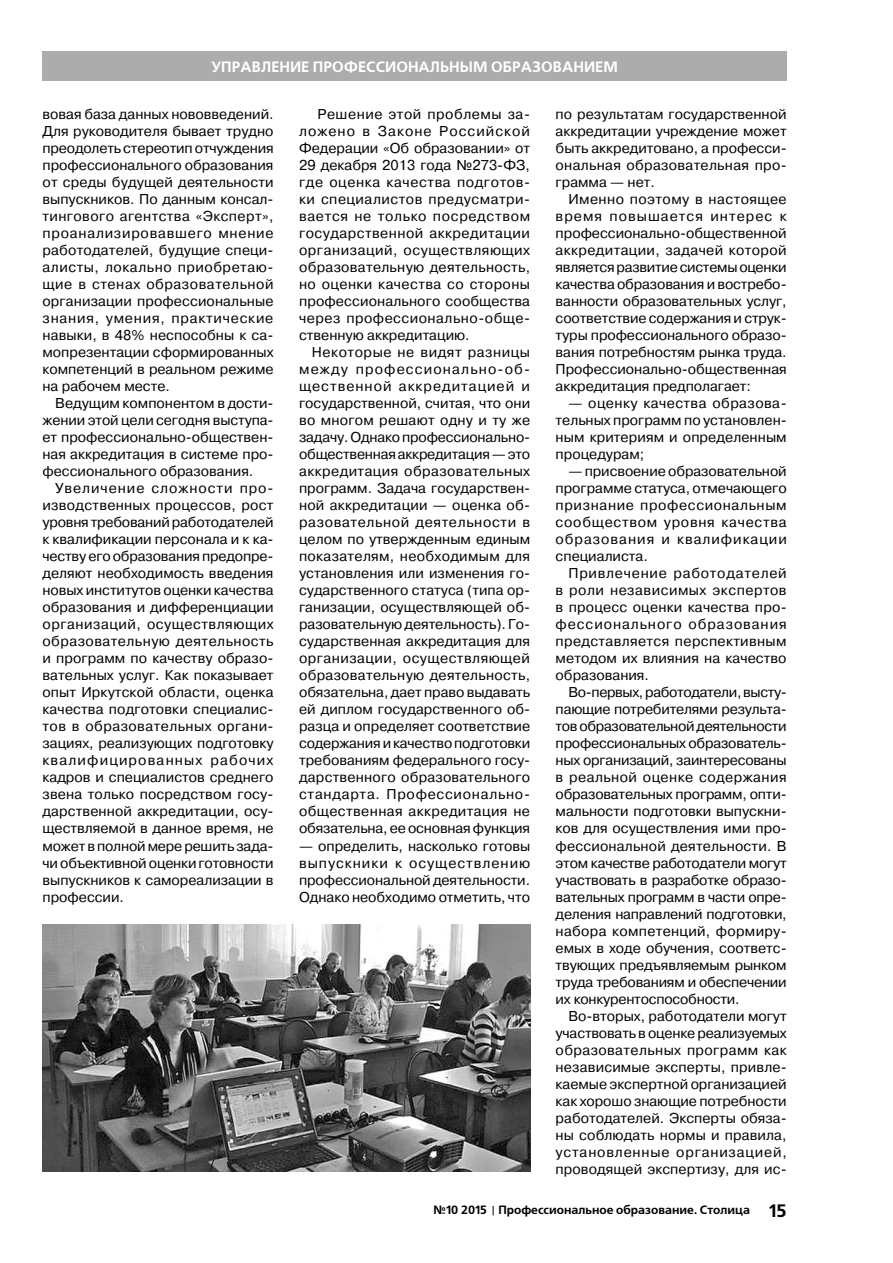
<style>
.page{position:relative;width:893px;height:1263px;background:#fff}
.page>*{position:absolute;margin:0;border:0;box-sizing:border-box;transform-origin:0 0}
.t1{font:700 15px "Free Set C";color:#fff}
.t2{font:14.25px/17px "Pragmatica C";color:#000;text-align:justify}
.t3{font:700 12px "Free Set C";color:#000}
.s1{font-size:18px}
</style>
<div class="page">
<div style="left:43px;top:51px;width:744px;height:30px;background:#acacac"></div>
<img style="left:43px;top:925px;width:487px;height:246px">
<p class="t1" style="left:211px;top:58px;width:408px">Управление профессиональным образованием</p>
<p class="t2" style="left:43px;top:106px;width:233px">вовая база данных нововведений.<br>Для руководителя бывает трудно преодолеть стереотип отчуждения профессионального образования от среды будущей деятельности выпускников. По данным консал&shy;тингового агентства «Эксперт», проанализировавшего мнение работодателей, будущие специ&shy;алисты, локально приобретаю&shy;щие в стенах образовательной организации профессиональные знания, умения, практические навыки, в 48% неспособны к са&shy;мопрезентации сформированных компетенций в реальном режиме на рабочем месте.</p>
<p class="t2" style="left:43px;top:395px;width:233px;text-indent:13px">Ведущим компонентом в дости&shy;жении этой цели сегодня выступа&shy;ет профессионально-обществен&shy;ная аккредитация в системе про&shy;фессионального образования.</p>
<p class="t2" style="left:43px;top:480px;width:233px;text-indent:13px">Увеличение сложности про&shy;изводственных процессов, рост уровня требований работодателей к квалификации персонала и к ка&shy;честву его образования предопре&shy;деляют необходимость введения новых институтов оценки качества образования и дифференциации организаций, осуществляющих образовательную деятельность и программ по качеству образо&shy;вательных услуг. Как показывает опыт И ркутской области, оценка качества подготовки специалис&shy;тов в образовательных органи&shy;зациях, реализующих подготовку квалифицированных рабочих кадров и специалистов среднего звена только посредством госу&shy;дарственной аккредитации, осу&shy;ществляемой в данное время, не может в полной мере решить зада&shy;чи объективной оценки готовности выпускников к самореализации в профессии.</p>
<p class="t2" style="left:299px;top:106px;width:233px;text-indent:18px">Решение этой проблемы за&shy;ложено в Законе Российской Федерации «Об образовании» от 29 декабря 2013 года №273-ФЗ, где оценка качества подготов&shy;ки специалистов предусматри&shy;вается не только посредством государственной аккредитации организаций, осуществляющих образовательную деятельность, но оценки качества со стороны профессионального сообщества через профессионально-обще&shy;ственную аккредитацию.</p>
<p class="t2" style="left:299px;top:344px;width:233px;text-indent:13px">Некоторые не видят разницы между профессионально-об&shy;щественной аккредитацией и государственной, считая, что они во многом решают одну и ту же задачу. Однако профессионально&shy;общественная аккредитация — это аккредитация образовательных программ. Задача государствен&shy;ной аккредитации — оценка об&shy;разовательной деятельности в целом по утвержденным единым показателям, необходимым для установления или изменения го&shy;сударственного статуса (типа ор&shy;ганизации, осуществляющей об&shy;разовательную деятельность). Го&shy;сударственная аккредитация для организации, осуществляющей образовательную деятельность, обязательна, дает право выдавать ей диплом государственного об&shy;разца и определяет соответствие содержания и качество подготовки требованиям федерального госу&shy;дарственного образовательного стандарта. Профессионально&shy;общественная аккредитация не обязательна, ее основная функция</p>
<p class="t2" style="left:299px;top:837px;width:233px">— определить, насколько готовы выпускники к осуществлению профессиональной деятельности.<br>Однако необходимо отметить, что</p>
<p class="t2" style="left:556px;top:106px;width:233px">по результатам государственной аккредитации учреждение может быть аккредитовано, а професси&shy;ональная образовательная про&shy;грамма — нет.</p>
<p class="t2" style="left:556px;top:191px;width:233px;text-indent:13px">И менно поэтому в настоящее время повышается интерес к профессионально-общественной аккредитации, задачей которой является развитие системы оценки качества образования и востребо&shy;ванности образовательных услуг, соответствие содержания и струк&shy;туры профессионального образо&shy;вания потребностям рынка труда.<br>Профессионально-общественная аккредитация предполагает:</p>
<p class="t2" style="left:556px;top:395px;width:233px;text-indent:13px">— оценку качества образова&shy;тельных программ по установлен&shy;ным критериям и определенным процедурам;</p>
<p class="t2" style="left:556px;top:463px;width:233px;text-indent:13px">— присвоение образовательной программе статуса, отмечающего признание профессиональным сообществом уровня качества образования и квалификации специалиста.</p>
<p class="t2" style="left:556px;top:565px;width:233px;text-indent:13px">Привлечение работодателей в роли независимых экспертов в процесс оценки качества про&shy;фессионального образования представляется перспективным методом их влияния на качество образования.</p>
<p class="t2" style="left:556px;top:684px;width:233px;text-indent:13px">Во-первых, работодатели, высту&shy;пающие потребителями результа&shy;тов образовательной деятельности профессиональных образователь&shy;ных организаций, заинтересованы в реальной оценке содержания образовательных программ, опти&shy;мальности подготовки выпускни&shy;ков для осуществления ими про&shy;фессиональной деятельности. В этом качестве работодатели могут участвовать в разработке образо&shy;вательных программ в части опре&shy;деления направлений подготовки, набора компетенций, формиру&shy;емых в ходе обучения, соответс&shy;твующих предъявляемым рынком труда требованиям и обеспечении их конкурентоспособности.</p>
<p class="t2" style="left:556px;top:1007px;width:233px;text-indent:13px">Во-вторых, работодатели могут участвовать в оценке реализуемых образовательных программ как независимые эксперты, привле&shy;каемые экспертной организацией как хорошо знающие потребности работодателей. Эксперты обяза&shy;ны соблюдать нормы и правила, установленные организацией, проводящей экспертизу, для ис-</p>
<p class="t3" style="left:434px;top:1203px;width:355px">№10 2015 Профессиональное образование. Столица <span class="s1">15</span></p>
</div>
